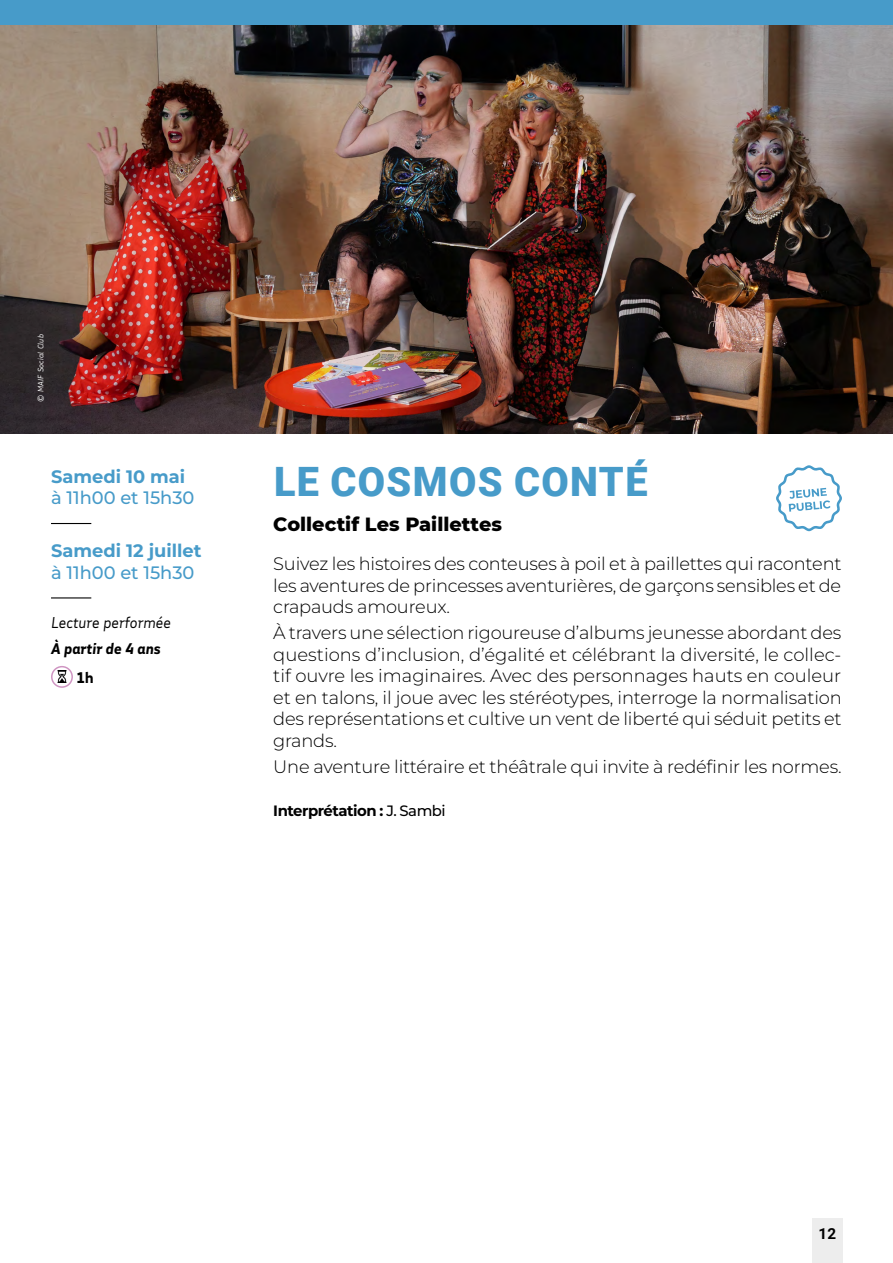
<style>
.page{position:relative;width:893px;height:1263px;background:#fff}
.page>*{position:absolute;margin:0;border:0;box-sizing:border-box;transform-origin:0 0}
.t1{font:900 40.5px "Roboto";letter-spacing:.035em;color:#479bc9}
.t2{font:800 19.5px "Montserrat";color:#000}
.t3{font:300 18px/21.6px "Montserrat";letter-spacing:-.01em;color:#000;text-align:justify}
.t4{font:700 18px "Montserrat";color:#479bc9}
.t5{font:500 18px "Montserrat";color:#479bc9}
.t6{font:700 15.15px "Roboto";color:#000}
.t7{font:700 15px "Montserrat";letter-spacing:-.03em;color:#000}
.t8{font:italic 15px "MAIF";color:#000}
.t9{font:italic 700 15px "MAIF";color:#000}
.t10{font:700 15px "MAIF";color:#000}
.t11{font:italic 7.5px "MAIF";letter-spacing:.025em;color:#fff}
.s1{font-weight:500}
</style>
<div class="page">
<div style="left:812px;top:1218px;width:31px;height:45px;background:#ededed"></div>
<div style="left:0;top:0;width:893px;height:26px;background:#479bc9"></div>
<hr style="left:51px;top:523px;width:40px;height:1px;background:#000">
<hr style="left:51px;top:597px;width:40px;height:1px;background:#000">
<svg style="left:52px;top:667px;width:20px;height:20px"></svg>
<svg style="left:56px;top:671px;width:12px;height:12px"></svg>
<div style="left:51px;top:666px;width:22px;height:22px;border:2px solid #cf95c2;border-radius:50%"></div>
<img style="left:0;top:26px;width:893px;height:408px">
<svg style="left:776px;top:465px;width:66px;height:66px"></svg>
<p class="t11" style="left:36px;top:402px;width:69px;rotate:-90deg">© MAIF Social Club</p>
<p class="t4" style="left:51px;top:464px;width:136px">Samedi 10 mai</p>
<p class="t5" style="left:51px;top:486px;width:145px">à 11h00 et 15h30</p>
<p class="t4" style="left:51px;top:539px;width:152px">Samedi 12 juillet</p>
<p class="t5" style="left:51px;top:560px;width:145px">à 11h00 et 15h30</p>
<p class="t8" style="left:51px;top:613px;width:121px">Lecture performée</p>
<p class="t9" style="left:51px;top:639px;width:111px">À partir de 4 ans</p>
<p class="t10" style="left:77px;top:668px;width:18px">1h</p>
<h1 class="t1" style="left:274px;top:453px;width:375px">LE COSMOS CONTÉ</h1>
<p class="t2" style="left:273px;top:510px;width:230px">Collectif Les Paillettes</p>
<p class="t3" style="left:273px;top:552px;width:570px">Suivez les histoires des conteuses à poil et à paillettes qui racontent les aventures de princesses aventurières, de garçons sensibles et de crapauds amoureux.</p>
<p class="t3" style="left:273px;top:621px;width:570px">À travers une sélection rigoureuse d’albums jeunesse abordant des questions d’inclusion, d’égalité et célébrant la diversité, le collec&shy;tif ouvre les imaginaires. Avec des personnages hauts en couleur et en talons, il joue avec les stéréotypes, interroge la normalisation des représentations et cultive un vent de liberté qui séduit petits et grands.</p>
<p class="t3" style="left:273px;top:755px;width:570px">Une aventure littéraire et théâtrale qui invite à redéfinir les normes.</p>
<p class="t7" style="left:273px;top:801px;width:174px">Interprétation : <span class="s1">J. Sambi</span></p>
<p class="t6" style="left:818px;top:1223px;width:19px">12</p>
</div>
